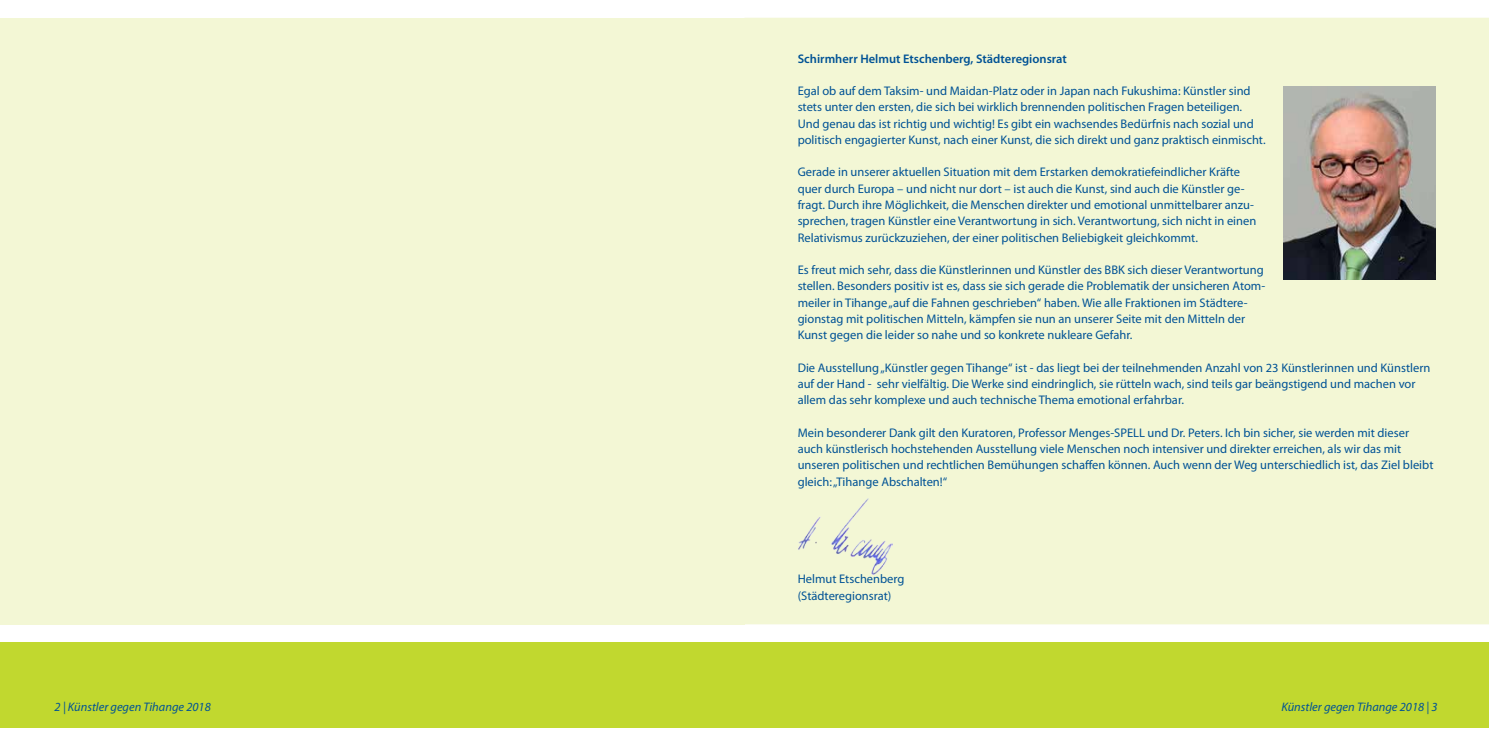
<style>
.page{position:relative;width:1489px;height:745px;background:#fff}
.page>*{position:absolute;margin:0;border:0;box-sizing:border-box;transform-origin:0 0}
.t1{font:12.5px/16.2px "Myriad Pro";color:#005295}
.t2{font:600 12.5px "Myriad Pro";color:#005295}
.t3{font:italic 12.38px "Myriad Pro";color:#005295}
</style>
<div class="page">
<div style="left:0;top:641px;width:744px;height:85px;background:#c1d82f"></div>
<div style="left:744px;top:641px;width:744px;height:85px;background:#c1d82f"></div>
<div style="left:0;top:18px;width:744px;height:606px;background:#f3f7d5"></div>
<div style="left:744px;top:18px;width:744px;height:606px;background:#f3f7d5"></div>
<img style="left:1283px;top:86px;width:152px;height:193px">
<img style="left:797px;top:497px;width:95px;height:77px">
<p class="t2" style="left:797px;top:51px;width:271px">Schirmherr Helmut Etschenberg, Städteregionsrat</p>
<p class="t1" style="left:797px;top:83px;width:469px">Egal ob auf dem Taksim- und Maidan-Platz oder in Japan nach Fukushima: Künstler sind stets unter den ersten, die sich bei wirklich brennenden politischen Fragen beteiligen.<br>Und genau das ist richtig und wichtig! Es gibt ein wachsendes Bedürfnis nach sozial und politisch engagierter Kunst, nach einer Kunst, die sich direkt und ganz praktisch einmischt.</p>
<p class="t1" style="left:797px;top:164px;width:460px">Gerade in unserer aktuellen Situation mit dem Erstarken demokratiefeindlicher Kräfte quer durch Europa – und nicht nur dort – ist auch die Kunst, sind auch die Künstler ge&shy;fragt. Durch ihre Möglichkeit, die Menschen direkter und emotional unmittelbarer anzu&shy;sprechen, tragen Künstler eine Verantwortung in sich. Verantwortung, sich nicht in einen Relativismus zurückzuziehen, der einer politischen Beliebigkeit gleichkommt.</p>
<p class="t1" style="left:797px;top:262px;width:469px">Es freut mich sehr, dass die Künstlerinnen und Künstler des BBK sich dieser Verantwortung stellen. Besonders positiv ist es, dass sie sich gerade die Problematik der unsicheren Atom&shy;meiler in Tihange „auf die Fahnen geschrieben“ haben. Wie alle Fraktionen im Städtere&shy;gionstag mit politischen Mitteln, kämpfen sie nun an unserer Seite mit den Mitteln der Kunst gegen die leider so nahe und so konkrete nukleare Gefahr.</p>
<p class="t1" style="left:797px;top:359px;width:634px">Die Ausstellung „Künstler gegen Tihange“ ist - das liegt bei der teilnehmenden Anzahl von 23 Künstlerinnen und Künstlern auf der Hand - sehr vielfältig. Die Werke sind eindringlich, sie rütteln wach, sind teils gar beängstigend und machen vor allem das sehr komplexe und auch technische Thema emotional erfahrbar.</p>
<p class="t1" style="left:797px;top:424px;width:637px">Mein besonderer Dank gilt den Kuratoren, Professor Menges-SPELL und Dr. Peters. Ich bin sicher, sie werden mit dieser auch künstlerisch hochstehenden Ausstellung viele Menschen noch intensiver und direkter erreichen, als wir das mit unseren politischen und rechtlichen Bemühungen schaffen können. Auch wenn der Weg unterschiedlich ist, das Ziel bleibt gleich: „Tihange Abschalten!“</p>
<p class="t1" style="left:797px;top:570px;width:108px">Helmut Etschenberg (Städteregionsrat)</p>
<p class="t3" style="left:55px;top:699px;width:158px">2 | Künstler gegen Tihange 2018</p>
<p class="t3" style="left:1281px;top:699px;width:158px">Künstler gegen Tihange 2018 | 3</p>
</div>
